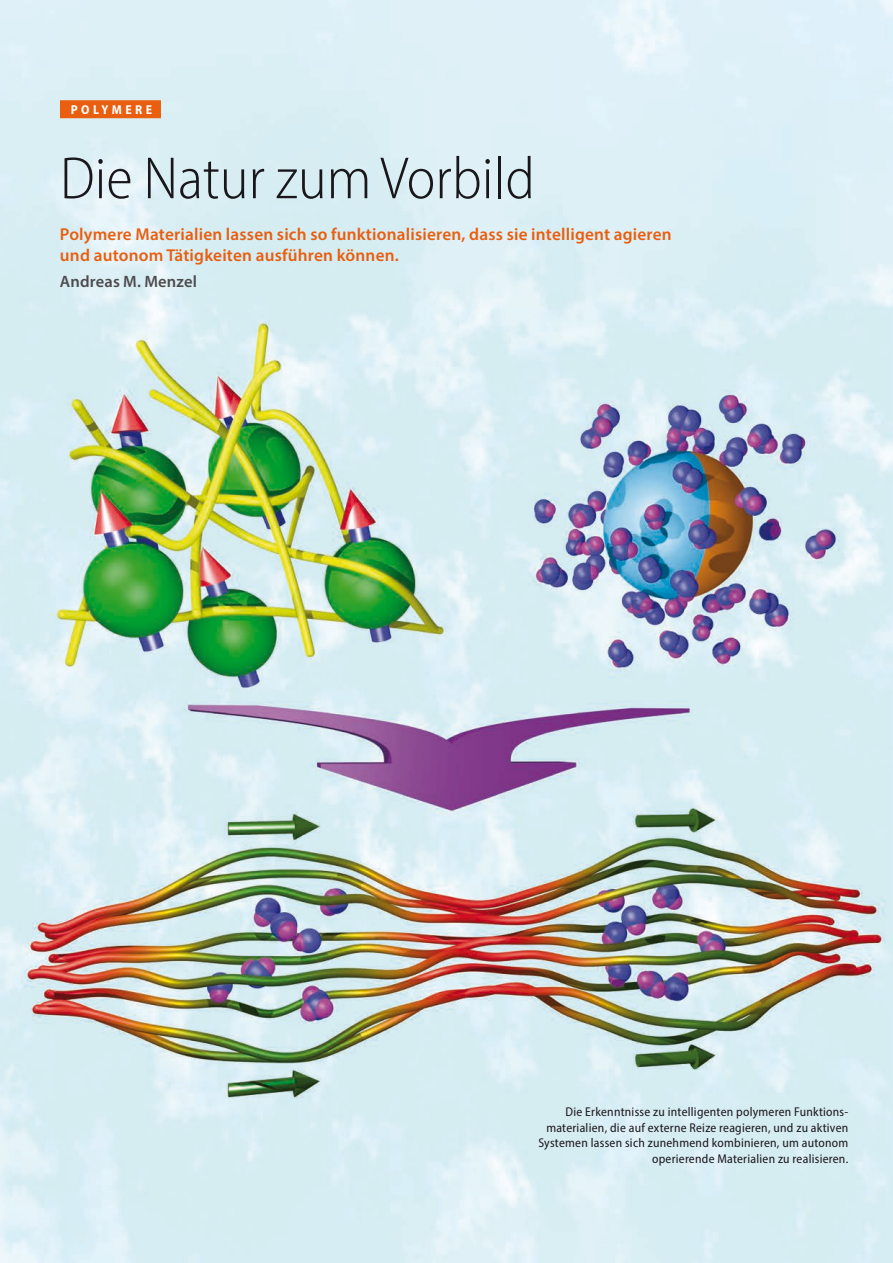
<style>
.page{position:relative;width:893px;height:1263px;background:#fff}
.page>*{position:absolute;margin:0;border:0;box-sizing:border-box;transform-origin:0 0}
.Head{font:300 semi-condensed 60px "Myriad Pro";color:#1a171c}
.Subhead{font:600 17.25px/21.8px "Myriad Pro";letter-spacing:.01em;color:#e95e0f}
.Autor{font:600 16.5px "Myriad Pro";letter-spacing:.01em;color:#4c4c4e}
.Kolumnentitel{font:700 semi-condensed 12.9px "Myriad Pro";letter-spacing:.27em;color:#fff}
.BU_schwarz{font:semi-condensed 12.75px/15.8px "Myriad Pro";letter-spacing:.02em;color:#1a171c;text-align:right}
</style>
<div class="page">
<img style="left:0;top:0;width:893px;height:1263px">
<div style="left:60px;top:100px;width:101px;height:18px;background:#e95e0f"></div>
<p class="Kolumnentitel" style="left:71px;top:101px;width:83px">POLYMERE</p>
<p class="Head" style="left:60px;top:142px;width:476px">Die Natur zum Vorbild</p>
<p class="Subhead" style="left:60px;top:222px;width:613px">Polymere Materialien lassen sich so funktionalisieren, dass sie intelligent agieren und autonom Tätigkeiten ausführen können.</p>
<p class="Autor" style="left:60px;top:271px;width:138px">Andreas M. Menzel</p>
<p class="BU_schwarz" style="left:538px;top:1103px;width:311px">Die Erkenntnisse zu intelligenten polymeren Funktions&shy;materialien, die auf externe Reize reagieren, und zu aktiven Systemen lassen sich zunehmend kombinieren, um autonom operierende Materialien zu realisieren.</p>
</div>
